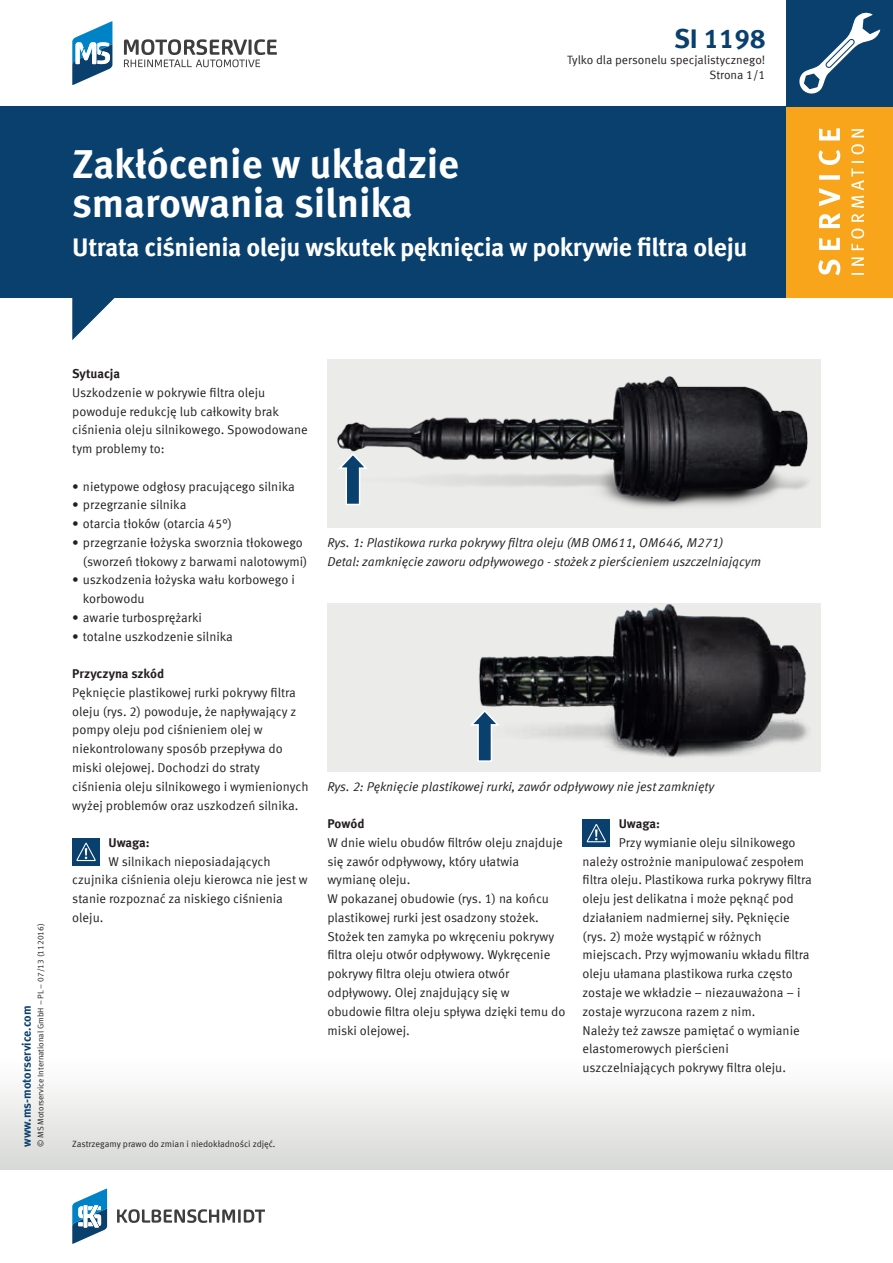
<style>
.page{position:relative;width:893px;height:1263px;background:#fff}
.page>*{position:absolute;margin:0;border:0;box-sizing:border-box;transform-origin:0 0}
.t1{font:700 40.5px/39px "Meta Offc Pro";letter-spacing:-.005em;color:#fff}
.t2{font:700 27px "Meta Offc Pro";color:#09406e}
.t3{font:700 25.5px "Meta Offc Pro";letter-spacing:-.015em;color:#fff}
.t4{font:12.75px/18.8px "Meta Offc Pro Norm";color:#231f20}
.t5{font:12.75px/18.8px "Meta Offc Pro Norm Ita";color:#231f20}
.t6{font:700 12.75px "Meta Offc Pro";letter-spacing:-.005em;color:#231f20}
.t7{font:12px "Meta Offc Pro Norm";color:#231f20}
.t8{font:700 12px "Meta Offc Pro";color:#09406e}
.t9{font:9px "Meta Offc Pro Norm";letter-spacing:-.005em;color:#231f20}
.t10{font:8.25px "Meta Offc Pro Norm";color:#231f20}
</style>
<div class="page">
<div style="left:0;top:1054px;width:893px;height:115px;background:linear-gradient(to bottom,#fff,#d8d9d6)"></div>
<div style="left:0;top:106px;width:893px;height:192px;background:#09406e"></div>
<svg style="left:72px;top:298px;width:43px;height:42px"></svg>
<div style="left:787px;top:106px;width:106px;height:192px;background:#f9a51b"></div>
<div style="left:787px;top:0;width:106px;height:106px;background:#09406e"></div>
<svg style="left:799px;top:12px;width:81px;height:82px"></svg>
<svg style="left:851px;top:129px;width:13px;height:146px"></svg>
<svg style="left:818px;top:128px;width:22px;height:147px"></svg>
<svg style="left:124px;top:39px;width:153px;height:28px"></svg>
<svg style="left:72px;top:21px;width:40px;height:64px"></svg>
<svg style="left:117px;top:1209px;width:148px;height:14px"></svg>
<svg style="left:72px;top:1188px;width:35px;height:56px"></svg>
<div style="left:327px;top:359px;width:494px;height:169px;background:#ebecea"></div>
<img style="left:337px;top:376px;width:471px;height:132px">
<div style="left:327px;top:603px;width:494px;height:169px;background:#ebecea"></div>
<img style="left:479px;top:604px;width:330px;height:153px">
<svg style="left:471px;top:709px;width:29px;height:53px"></svg>
<svg style="left:337px;top:452px;width:31px;height:54px"></svg>
<div style="left:72px;top:838px;width:28px;height:28px;background:#09406e"></div>
<svg style="left:76px;top:842px;width:20px;height:19px"></svg>
<div style="left:583px;top:819px;width:27px;height:28px;background:#09406e"></div>
<svg style="left:586px;top:824px;width:20px;height:18px"></svg>
<h2 class="t2" style="left:674px;top:18px;width:93px">SI 1198</h2>
<p class="t7" style="left:709px;top:66px;width:57px">Strona 1/1</p>
<p class="t7" style="left:567px;top:51px;width:200px">Tylko dla personelu specjalistycznego!</p>
<h1 class="t1" style="left:72px;top:142px;width:388px">Zakłócenie w układzie smarowania silnika</h1>
<h3 class="t3" style="left:72px;top:228px;width:677px">Utrata ciśnienia oleju wskutek pęknięcia w pokrywie filtra oleju</h3>
<p class="t10" style="left:34px;top:1147px;width:225px;rotate:-90deg">© MS Motorservice International GmbH – PL – 07/13 (112016)</p>
<p class="t8" style="left:17px;top:1147px;width:143px;rotate:-90deg">www.ms-motorservice.com</p>
<p class="t6" style="left:72px;top:364px;width:49px">Sytuacja</p>
<p class="t4" style="left:72px;top:382px;width:237px">Uszkodzenie w pokrywie filtra oleju powoduje redukcję lub całkowity brak ciśnienia oleju silnikowego. Spowodowane tym problemy to:</p>
<p class="t4" style="left:72px;top:476px;width:224px">• nietypowe odgłosy pracującego silnika</p>
<p class="t4" style="left:72px;top:495px;width:116px">• przegrzanie silnika</p>
<p class="t4" style="left:72px;top:513px;width:161px">• otarcia tłoków (otarcia 45°)</p>
<p class="t4" style="left:83px;top:532px;width:226px;text-indent:-11px">• przegrzanie łożyska sworznia tłokowego (sworzeń tłokowy z barwami nalotowymi)</p>
<p class="t4" style="left:83px;top:570px;width:213px;text-indent:-11px">• uszkodzenia łożyska wału korbowego i korbowodu</p>
<p class="t4" style="left:72px;top:607px;width:131px">• awarie turbosprężarki</p>
<p class="t4" style="left:72px;top:626px;width:162px">• totalne uszkodzenie silnika</p>
<p class="t6" style="left:72px;top:664px;width:93px">Przyczyna szkód</p>
<p class="t4" style="left:72px;top:682px;width:238px">Pęknięcie plastikowej rurki pokrywy filtra oleju (rys. 2) powoduje, że napływający z pompy oleju pod ciśnieniem olej w niekontrolowany sposób przepływa do miski olejowej. Dochodzi do straty ciśnienia oleju silnikowego i wymienionych wyżej problemów oraz uszkodzeń silnika.</p>
<p class="t6" style="left:108px;top:832px;width:43px">Uwaga:</p>
<p class="t4" style="left:72px;top:851px;width:237px;text-indent:36px">W silnikach nieposiadających czujnika ciśnienia oleju kierowca nie jest w stanie rozpoznać za niskiego ciśnienia oleju.</p>
<p class="t5" style="left:327px;top:532px;width:435px">Rys. 1: Plastikowa rurka pokrywy filtra oleju (MB OM611, OM646, M271)<br>Detal: zamknięcie zaworu odpływowego - stożek z pierścieniem uszczelniającym</p>
<p class="t5" style="left:327px;top:776px;width:388px">Rys. 2: Pęknięcie plastikowej rurki, zawór odpływowy nie jest zamknięty</p>
<p class="t6" style="left:619px;top:814px;width:43px">Uwaga:</p>
<p class="t4" style="left:583px;top:832px;width:231px;text-indent:36px">Przy wymianie oleju silnikowego należy ostrożnie manipulować zespołem filtra oleju. Plastikowa rurka pokrywy filtra oleju jest delikatna i może pęknąć pod działaniem nadmiernej siły. Pęknięcie (rys. 2) może wystąpić w różnych miejscach. Przy wyjmowaniu wkładu filtra oleju ułamana plastikowa rurka często zostaje we wkładzie – niezauważona – i zostaje wyrzucona razem z nim.<br>Należy też zawsze pamiętać o wymianie elastomerowych pierścieni uszczelniających pokrywy filtra oleju.</p>
<p class="t6" style="left:327px;top:814px;width:39px">Powód</p>
<p class="t4" style="left:327px;top:832px;width:240px">W dnie wielu obudów filtrów oleju znajduje się zawór odpływowy, który ułatwia wymianę oleju.<br>W pokazanej obudowie (rys. 1) na końcu plastikowej rurki jest osadzony stożek.<br>Stożek ten zamyka po wkręceniu pokrywy filtra oleju otwór odpływowy. Wykręcenie pokrywy filtra oleju otwiera otwór odpływowy. Olej znajdujący się w obudowie filtra oleju spływa dzięki temu do miski olejowej.</p>
<p class="t9" style="left:72px;top:1137px;width:205px">Zastrzegamy prawo do zmian i niedokładności zdjęć.</p>
</div>
